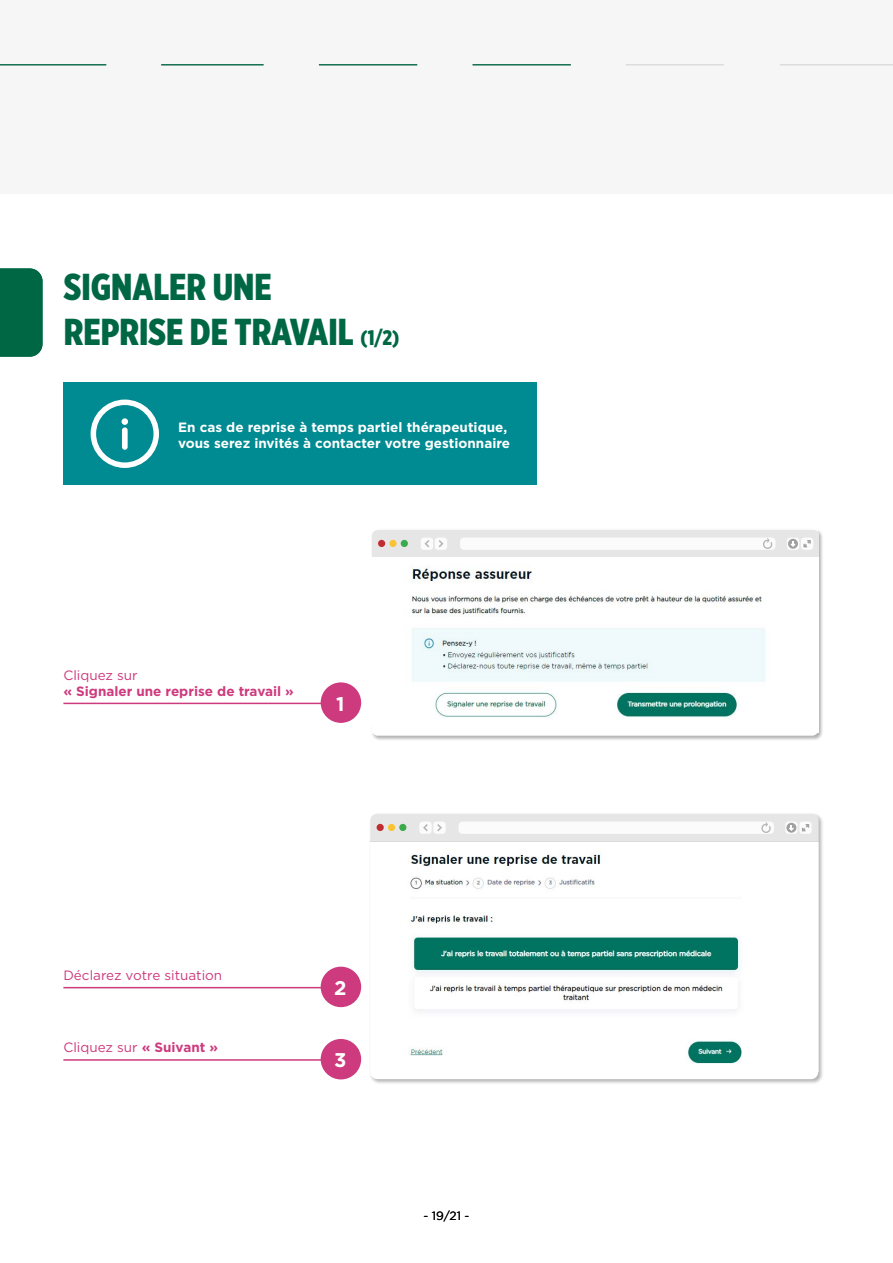
<style>
.page{position:relative;width:893px;height:1263px;background:#fff}
.page>*{position:absolute;margin:0;border:0;box-sizing:border-box;transform-origin:0 0}
.t1{font:900 37.5px "Gotham X Narrow";color:#006745}
.t2{font:700 19.8px "Gotham";color:#fff}
.Annotation{font:700 13.5px/16.2px "Gotham";color:#fff}
.Annotation-2{font:13.5px "Gotham";color:#cd3a7d}
.Annotation-3{font:700 13.5px/16.2px "Gotham";color:#cd3a7d}
.t3{font:12px "Gotham";color:#000}
.s1{font-size:21px}
.s2{font-weight:400}
.s3{font-weight:700}
</style>
<div class="page">
<div style="left:0;top:0;width:893px;height:193px;background:#f5f6f5"></div>
<div style="left:369px;top:812px;width:455px;height:273px;background:#000;opacity:.3"></div>
<div style="left:370px;top:813px;width:448px;height:266px;background:#fff;border-radius:7px"></div>
<div style="left:370px;top:814px;width:448px;height:27px;background:#e7e6e6"></div>
<div style="left:377px;top:824px;width:7px;height:7px;background:#c12c32;border-radius:50%"></div>
<div style="left:388px;top:824px;width:7px;height:7px;background:#fac334;border-radius:50%"></div>
<div style="left:399px;top:824px;width:7px;height:7px;background:#39ab4a;border-radius:50%"></div>
<div style="left:419px;top:821px;width:13px;height:13px;background:#fbfbfb;border-radius:3px"></div>
<div style="left:433px;top:821px;width:13px;height:13px;background:#fbfbfb;border-radius:3px"></div>
<svg style="left:437px;top:824px;width:5px;height:7px"></svg>
<svg style="left:423px;top:824px;width:5px;height:7px"></svg>
<hr style="left:370px;top:841px;width:448px;height:1px;background:#e7e6e6">
<div style="left:459px;top:821px;width:315px;height:13px;background:#fbfbfb;border-radius:4px"></div>
<div style="left:799px;top:821px;width:13px;height:13px;background:#fbfbfb;border-radius:3px"></div>
<svg style="left:785px;top:821px;width:13px;height:13px"></svg>
<div style="left:786px;top:823px;width:10px;height:10px;background:#a1a0a0;border-radius:50%"></div>
<svg style="left:789px;top:825px;width:5px;height:6px"></svg>
<svg style="left:802px;top:824px;width:7px;height:7px"></svg>
<svg style="left:761px;top:822px;width:10px;height:11px"></svg>
<img style="left:409px;top:854px;width:333px;height:210px">
<div style="left:371px;top:529px;width:452px;height:212px;background:#000;opacity:.3"></div>
<div style="left:372px;top:530px;width:446px;height:27px;background:#e7e6e6"></div>
<svg style="left:372px;top:728px;width:446px;height:5px"></svg>
<div style="left:378px;top:540px;width:7px;height:7px;background:#c12c32;border-radius:50%"></div>
<div style="left:389px;top:540px;width:8px;height:7px;background:#fac334;border-radius:50%"></div>
<div style="left:401px;top:540px;width:7px;height:7px;background:#39ab4a;border-radius:50%"></div>
<div style="left:421px;top:537px;width:12px;height:13px;background:#fbfbfb;border-radius:3px"></div>
<div style="left:435px;top:537px;width:12px;height:13px;background:#fbfbfb;border-radius:3px"></div>
<svg style="left:439px;top:540px;width:4px;height:7px"></svg>
<svg style="left:424px;top:540px;width:5px;height:7px"></svg>
<hr style="left:372px;top:557px;width:446px;height:1px;background:#e7e6e6">
<div style="left:460px;top:537px;width:316px;height:13px;background:#fbfbfb;border-radius:4px"></div>
<div style="left:801px;top:537px;width:12px;height:13px;background:#fbfbfb;border-radius:3px"></div>
<svg style="left:787px;top:537px;width:12px;height:13px"></svg>
<div style="left:788px;top:539px;width:10px;height:10px;background:#a1a0a0;border-radius:50%"></div>
<svg style="left:790px;top:541px;width:5px;height:6px"></svg>
<svg style="left:803px;top:540px;width:8px;height:7px"></svg>
<svg style="left:763px;top:538px;width:10px;height:11px"></svg>
<img style="left:372px;top:558px;width:446px;height:167px">
<div style="left:321px;top:682px;width:40px;height:41px;background:#cd3a7d;border-radius:50%"></div>
<hr style="left:63px;top:703px;width:266px;height:1px;background:#cd3a7d">
<div style="left:321px;top:967px;width:40px;height:40px;background:#cd3a7d;border-radius:50%"></div>
<hr style="left:63px;top:987px;width:266px;height:1px;background:#cd3a7d">
<div style="left:321px;top:1039px;width:40px;height:40px;background:#cd3a7d;border-radius:50%"></div>
<hr style="left:63px;top:1059px;width:266px;height:2px;background:#cd3a7d">
<div style="left:64px;top:383px;width:473px;height:102px;background:#008a91"></div>
<svg style="left:91px;top:400px;width:68px;height:68px"></svg>
<div style="left:0;top:268px;width:43px;height:89px;background:#006745"></div>
<hr style="left:626px;top:64px;width:98px;height:1px;background:#dadada">
<hr style="left:780px;top:64px;width:113px;height:1px;background:#dadada">
<hr style="left:161px;top:64px;width:103px;height:1px;background:#006745">
<hr style="left:0;top:64px;width:106px;height:1px;background:#006745">
<hr style="left:319px;top:64px;width:98px;height:1px;background:#006745">
<hr style="left:472px;top:64px;width:99px;height:1px;background:#006745">
<p class="t1" style="left:64px;top:263px;width:209px">SIGNALER UNE</p>
<p class="t1" style="left:64px;top:308px;width:337px">REPRISE DE TRAVAIL <span class="s1">(1/2)</span></p>
<p class="Annotation" style="left:178px;top:419px;width:333px">En cas de reprise à temps partiel thérapeutique, vous serez invités à contacter votre gestionnaire</p>
<p class="Annotation-3" style="left:63px;top:667px;width:232px"><span class="s2">Cliquez sur<br></span>« Signaler une reprise de travail »</p>
<p class="t2" style="left:336px;top:690px;width:10px">1</p>
<p class="Annotation-2" style="left:63px;top:966px;width:160px">Déclarez votre situation</p>
<p class="Annotation-2" style="left:63px;top:1039px;width:156px">Cliquez sur <span class="s3">« Suivant »</span></p>
<p class="t2" style="left:334px;top:975px;width:14px">2</p>
<p class="t2" style="left:334px;top:1047px;width:14px">3</p>
<p class="t3" style="left:423px;top:1208px;width:48px">- 19/21 -</p>
</div>
